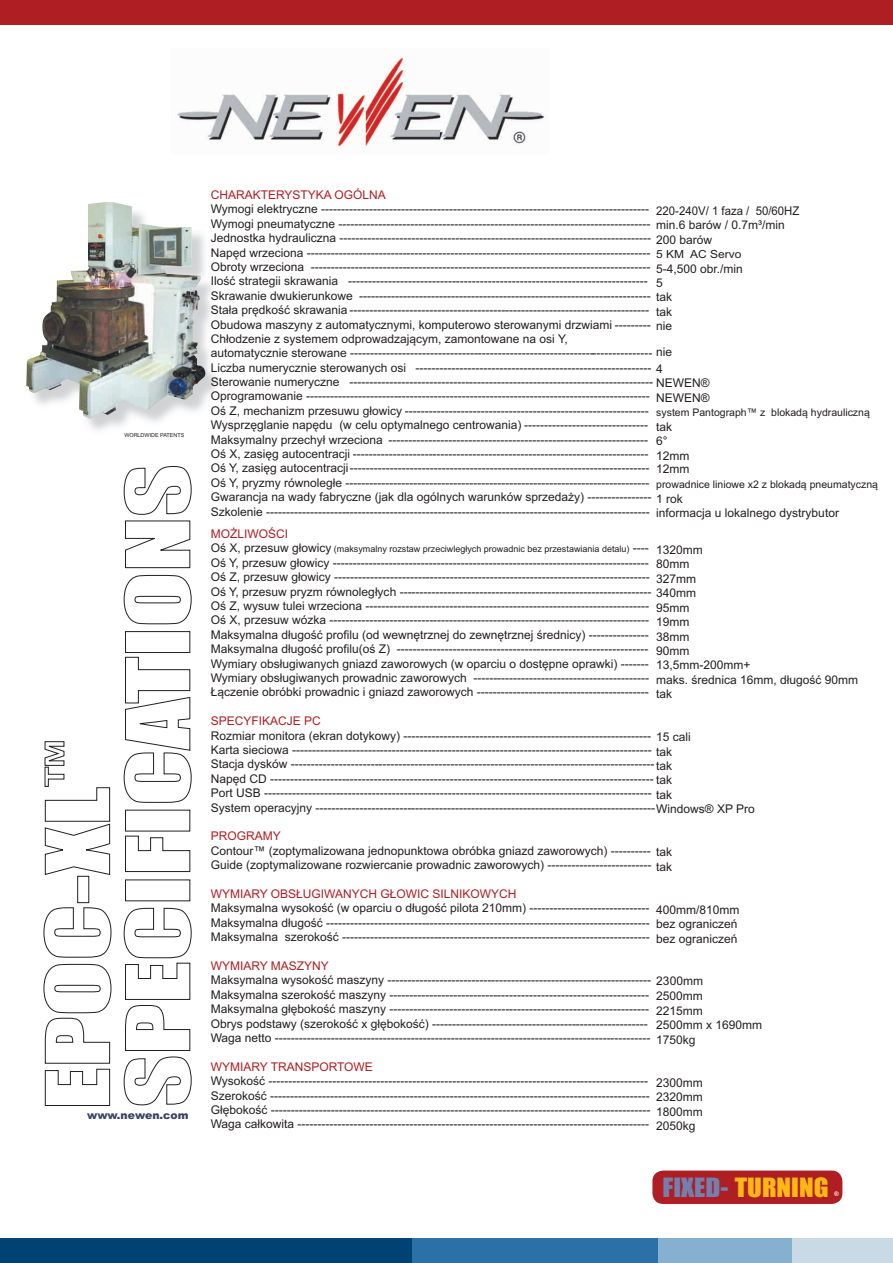
<style>
.page{position:relative;width:893px;height:1263px;background:#fff}
.page>*{position:absolute;margin:0;border:0;box-sizing:border-box;transform-origin:0 0}
.t1{font:24.6px "Impact";color:#fcb814;scale:1.1 1}
.t2{font:12.3px "Arial";color:#231f20}
.t3{font:12px/14.4px "Arial";color:#231f20}
.t4{font:12px "Arial";color:#af1e22}
.t5{font:12px/14.4px "Arial";color:#231f20;scale:.95 1}
.t6{font:11.25px "Arial";color:#231f20;scale:1.07 1}
.t7{font:900 10.8px "Arial";color:#384363}
.t8{font:10.5px "Arial";color:#231f20}
.t9{font:9px "Arial";color:#231f20}
.t10{font:6.15px "Impact";color:#fff}
.t11{font:5.4px "Arial";color:#231f20}
.s1{font-size:12px}
.s2{color:#737faf}
</style>
<div class="page">
<img style="left:26px;top:202px;width:181px;height:217px">
<svg style="left:43px;top:964px;width:69px;height:142px"></svg>
<svg style="left:43px;top:907px;width:69px;height:51px"></svg>
<div style="left:77px;top:876px;width:12px;height:27px;border:1px solid #231f20"></div>
<svg style="left:44px;top:741px;width:66px;height:134px"></svg>
<svg style="left:123px;top:907px;width:69px;height:198px"></svg>
<svg style="left:125px;top:835px;width:66px;height:37px"></svg>
<svg style="left:123px;top:656px;width:69px;height:147px"></svg>
<div style="left:125px;top:631px;width:65px;height:22px;border:1px solid #231f20"></div>
<svg style="left:123px;top:575px;width:69px;height:49px"></svg>
<svg style="left:123px;top:466px;width:69px;height:102px"></svg>
<img style="left:177px;top:57px;width:368px;height:92px">
<div style="left:652px;top:1170px;width:190px;height:34px;background:#af1e22;border-radius:11px"></div>
<div style="left:652px;top:1238px;width:150px;height:25px;background:#85b0cf"></div>
<div style="left:405px;top:1238px;width:252px;height:25px;background:#2b70a6"></div>
<div style="left:0;top:1238px;width:412px;height:25px;background:#004273"></div>
<div style="left:792px;top:1238px;width:101px;height:25px;background:#c9d9e6"></div>
<div style="left:0;top:0;width:893px;height:24px;background:#af1e22"></div>
<p class="t11" style="left:124px;top:433px;width:62px">WORLDWIDE PATENTS</p>
<p class="t7" style="left:87px;top:1111px;width:103px">www.newen.com</p>
<p class="t4" style="left:211px;top:190px;width:177px">CHARAKTERYSTYKA OGÓLNA</p>
<p class="t3" style="left:211px;top:203px;width:442px">Wymogi elektryczne ---------------------------------------------------------------------------------- Wymogi pneumatyczne ------------------------------------------------------------------------------ Jednostka hydrauliczna ------------------------------------------------------------------------------ Napęd wrzeciona -------------------------------------------------------------------------------------- Obroty wrzeciona ------------------------------------------------------------------------------------- Ilość strategii skrawania --------------------------------------------------------------------------- Skrawanie dwukierunkowe ------------------------------------------------------------------------- Stała prędkość skrawania --------------------------------------------------------------------------- Obudowa maszyny z automatycznymi, komputerowo sterowanymi drzwiami --------- Chłodzenie z systemem odprowadzającym, zamontowane na osi Y,</p>
<p class="t3" style="left:211px;top:361px;width:444px">Liczba numerycznie sterowanych osi ----------------------------------------------------------- Sterowanie numeryczne ---------------------------------------------------------------------------- Oprogramowanie -------------------------------------------------------------------------------------- Oś Z, mechanizm przesuwu głowicy ------------------------------------------------------------- Wysprzęglanie napędu (w celu optymalnego centrowania) ------------------------------- Maksymalny przechył wrzeciona ----------------------------------------------------------------- Oś X, zasięg autocentracji -------------------------------------------------------------------------- Oś Y, zasięg autocentracji --------------------------------------------------------------------------- Oś Y, pryzmy równoległe ---------------------------------------------------------------------------- Gwarancja na wady fabryczne (jak dla ogólnych warunków sprzedaży) ---------------- Szkolenie ------------------------------------------------------------------------------------------------</p>
<p class="t4" style="left:211px;top:529px;width:79px">MOŻLIWOŚCI</p>
<p class="t9" style="left:211px;top:546px;width:440px"><span class="s1">Oś X, przesuw głowicy</span> (maksymalny rozstaw przeciwległych prowadnic bez przestawiania detalu) <span class="s1">----</span></p>
<p class="t3" style="left:211px;top:556px;width:442px">Oś Y, przesuw głowicy ------------------------------------------------------------------------------- Oś Z, przesuw głowicy ------------------------------------------------------------------------------- Oś Y, przesuw pryzm równoległych --------------------------------------------------------------- Oś Z, wysuw tulei wrzeciona ----------------------------------------------------------------------- Oś X, przesuw wózka -------------------------------------------------------------------------------- Maksymalna długość profilu (od wewnętrznej do zewnętrznej średnicy) --------------- Maksymalna długość profilu(oś Z) --------------------------------------------------------------- Wymiary obsługiwanych gniazd zaworowych (w oparciu o dostępne oprawki) ------- Wymiary obsługiwanych prowadnic zaworowych -------------------------------------------- Łączenie obróbki prowadnic i gniazd zaworowych -------------------------------------------</p>
<p class="t4" style="left:211px;top:716px;width:112px">SPECYFIKACJE PC</p>
<p class="t3" style="left:211px;top:729px;width:446px">Rozmiar monitora (ekran dotykowy) -------------------------------------------------------------- Karta sieciowa ------------------------------------------------------------------------------------------ Stacja dysków ------------------------------------------------------------------------------------------- Napęd CD ------------------------------------------------------------------------------------------------ Port USB ------------------------------------------------------------------------------------------------- System operacyjny -------------------------------------------------------------------------------------</p>
<p class="t4" style="left:211px;top:832px;width:72px">PROGRAMY</p>
<p class="t3" style="left:211px;top:844px;width:442px">Contour™ (zoptymalizowana jednopunktowa obróbka gniazd zaworowych) ----------<br>Guide (zoptymalizowane rozwiercanie prowadnic zaworowych) --------------------------</p>
<p class="t4" style="left:211px;top:889px;width:307px">WYMIARY OBSŁUGIWANYCH GŁOWIC SILNIKOWYCH</p>
<p class="t3" style="left:211px;top:902px;width:441px;text-align:justify">Maksymalna wysokość (w oparciu o długość pilota 210mm) ------------------------------ Maksymalna długość --------------------------------------------------------------------------------- Maksymalna szerokość -----------------------------------------------------------------------------</p>
<p class="t4" style="left:211px;top:961px;width:120px">WYMIARY MASZYNY</p>
<p class="t3" style="left:211px;top:974px;width:494px">Maksymalna wysokość maszyny ------------------------------------------------------------------ 2300mm Maksymalna szerokość maszyny ----------------------------------------------------------------- Maksymalna głębokość maszyny -----------------------------------------------------------------<br>Obrys podstawy (szerokość x głębokość) ------------------------------------------------------<br>Waga netto ----------------------------------------------------------------------------------------------</p>
<p class="t4" style="left:211px;top:1062px;width:164px">WYMIARY TRANSPORTOWE</p>
<p class="t3" style="left:211px;top:1075px;width:441px">Wysokość ----------------------------------------------------------------------------------------------- Szerokość ----------------------------------------------------------------------------------------------- Głębokość ----------------------------------------------------------------------------------------------- Waga całkowita ----------------------------------------------------------------------------------------</p>
<p class="t5" style="left:656px;top:205px;width:152px">220-240V/ 1 faza / 50/60HZ min.6 barów / 0.7m³/min<br>200 barów</p>
<p class="t6" style="left:656px;top:249px;width:81px">5 KM AC Servo</p>
<p class="t3" style="left:656px;top:262px;width:88px">5-4,500 obr./min<br>5<br>tak<br>tak<br>nie</p>
<p class="t3" style="left:656px;top:346px;width:18px;line-height:16.2px;text-indent:-446px">automatycznie sterowane ---------------------------------------------------------------------------- nie<br>4</p>
<p class="t3" style="left:656px;top:377px;width:55px">NEWEN®<br>NEWEN®</p>
<p class="t8" style="left:656px;top:409px;width:215px">system Pantograph™ z blokadą hydrauliczną</p>
<p class="t3" style="left:656px;top:420px;width:35px">tak<br>6°<br>12mm<br>12mm</p>
<p class="t8" style="left:656px;top:481px;width:223px">prowadnice liniowe x2 z blokadą pneumatyczną</p>
<p class="t3" style="left:656px;top:492px;width:184px">1 rok<br>informacja u lokalnego dystrybutor</p>
<p class="t3" style="left:656px;top:544px;width:204px">1320mm<br>80mm<br>327mm<br>340mm<br>95mm<br>19mm<br>38mm<br>90mm<br>13,5mm-200mm+<br>maks. średnica 16mm, długość 90mm tak</p>
<p class="t3" style="left:656px;top:731px;width:100px">15 cali<br>tak<br>tak<br>tak<br>tak<br>Windows® XP Pro</p>
<p class="t3" style="left:656px;top:846px;width:18px">tak tak</p>
<p class="t3" style="left:656px;top:904px;width:85px">400mm/810mm bez ograniczeń bez ograniczeń</p>
<p class="t3" style="left:656px;top:990px;width:108px">2500mm<br>2215mm<br>2500mm x 1690mm<br>1750kg</p>
<p class="t2" style="left:656px;top:1078px;width:48px">2300mm</p>
<p class="t3" style="left:656px;top:1091px;width:48px;text-align:justify">2320mm 1800mm 2050kg</p>
<h1 class="t1" style="left:663px;top:1177px;width:152px"><span class="s2">FIXED-</span> TURNING</h1>
<p class="t10" style="left:834px;top:1191px;width:6px">®</p>
</div>
